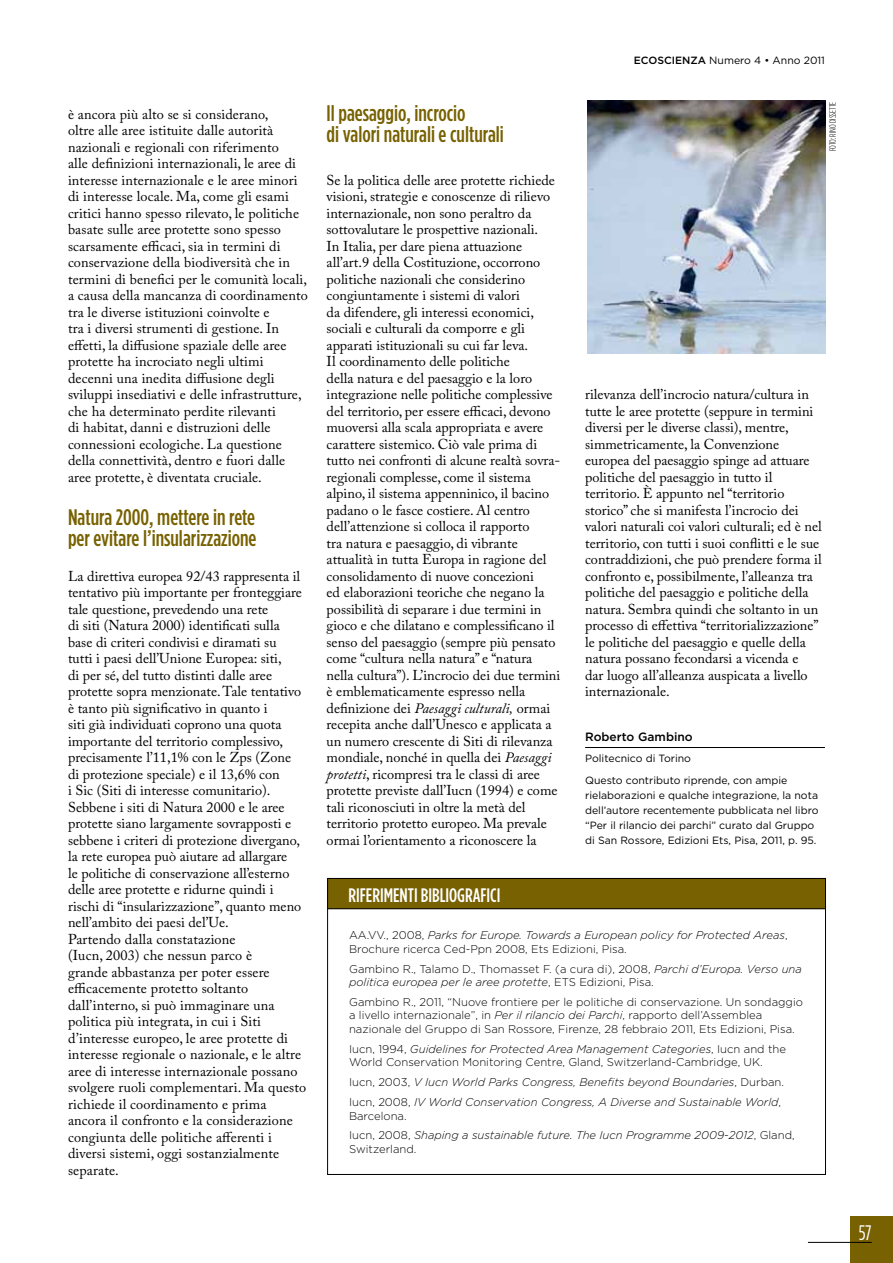
<style>
.page{position:relative;width:893px;height:1263px;background:#fff}
.page>*{position:absolute;margin:0;border:0;box-sizing:border-box;transform-origin:0 0}
.t1{font:500 22.5px/21px "Gotham Condensed";color:#776100}
.t2{font:21px "Gotham Condensed";color:#fff}
.t3{font:500 19.5px "Gotham Condensed";color:#fff}
.t4{font:14.25px/16.5px "Adobe Caslon Pro";color:#000}
.t5{font:500 12px "Gotham";color:#000}
.t6{font:300 11.25px/13.5px "Gotham HTF";color:#000}
.t7{font:italic 300 11.25px/20px "Gotham HTF";color:#000}
.t8{font:10.5px/15px "Gotham";color:#000}
.t9{font:300 9px "Gotham Condensed";letter-spacing:-.01em;color:#000}
.s1{font-style:italic}
.s2{font-weight:500}
.s3{font-style:normal}
</style>
<div class="page">
<div style="left:850px;top:1216px;width:43px;height:47px;background:#776100"></div>
<hr style="left:808px;top:1242px;width:64px;height:1px;background:#000">
<hr style="left:585px;top:747px;width:240px;height:1px;background:#000">
<div style="left:328px;top:878px;width:498px;height:31px;background:#776100"></div>
<div style="left:327px;top:878px;width:499px;height:297px;border:1px solid #000"></div>
<hr style="left:327px;top:908px;width:499px;height:1px;background:#000">
<img style="left:587px;top:101px;width:238px;height:252px">
<p class="t4" style="left:68px;top:105px;width:241px">è ancora più alto se si considerano,<br>oltre alle aree istituite dalle autorità nazionali e regionali con riferimento<br>alle definizioni internazionali, le aree di interesse internazionale e le aree minori di interesse locale. Ma, come gli esami critici hanno spesso rilevato, le politiche basate sulle aree protette sono spesso scarsamente efficaci, sia in termini di conservazione della biodiversità che in termini di benefici per le comunità locali, a causa della mancanza di coordinamento tra le diverse istituzioni coinvolte e<br>tra i diversi strumenti di gestione. In effetti, la diffusione spaziale delle aree protette ha incrociato negli ultimi decenni una inedita diffusione degli sviluppi insediativi e delle infrastrutture, che ha determinato perdite rilevanti<br>di habitat, danni e distruzioni delle connessioni ecologiche. La questione della connettività, dentro e fuori dalle aree protette, è diventata cruciale.</p>
<h1 class="t1" style="left:68px;top:506px;width:190px">Natura 2000, mettere in rete per evitare l’insularizzazione</h1>
<p class="t4" style="left:68px;top:567px;width:240px">La direttiva europea 92/43 rappresenta il tentativo più importante per fronteggiare tale questione, prevedendo una rete<br>di siti (Natura 2000) identificati sulla base di criteri condivisi e diramati su<br>tutti i paesi dell’Unione Europea: siti,<br>di per sé, del tutto distinti dalle aree protette sopra menzionate. Tale tentativo è tanto più significativo in quanto i<br>siti già individuati coprono una quota importante del territorio complessivo, precisamente l’11,1% con le Zps (Zone<br>di protezione speciale) e il 13,6% con<br>i Sic (Siti di interesse comunitario).<br>Sebbene i siti di Natura 2000 e le aree protette siano largamente sovrapposti e sebbene i criteri di protezione divergano, la rete europea può aiutare ad allargare<br>le politiche di conservazione all’esterno delle aree protette e ridurne quindi i rischi di “insularizzazione”, quanto meno nell’ambito dei paesi del’Ue.<br>Partendo dalla constatazione<br>(Iucn, 2003) che nessun parco è<br>grande abbastanza per poter essere efficacemente protetto soltanto dall’interno, si può immaginare una politica più integrata, in cui i Siti d’interesse europeo, le aree protette di interesse regionale o nazionale, e le altre aree di interesse internazionale possano svolgere ruoli complementari. Ma questo richiede il coordinamento e prima ancora il confronto e la considerazione congiunta delle politiche afferenti i diversi sistemi, oggi sostanzialmente separate.</p>
<h1 class="t1" style="left:327px;top:102px;width:179px">Il paesaggio, incrocio<br>di valori naturali e culturali</h1>
<p class="t4" style="left:327px;top:171px;width:235px">Se la politica delle aree protette richiede visioni, strategie e conoscenze di rilievo internazionale, non sono peraltro da sottovalutare le prospettive nazionali.<br>In Italia, per dare piena attuazione all’art.9 della Costituzione, occorrono politiche nazionali che considerino congiuntamente i sistemi di valori<br>da difendere, gli interessi economici, sociali e culturali da comporre e gli apparati istituzionali su cui far leva.<br>Il coordinamento delle politiche<br>della natura e del paesaggio e la loro integrazione nelle politiche complessive del territorio, per essere efficaci, devono muoversi alla scala appropriata e avere carattere sistemico. Ciò vale prima di tutto nei confronti di alcune realtà sovra&shy;regionali complesse, come il sistema alpino, il sistema appenninico, il bacino padano o le fasce costiere. Al centro dell’attenzione si colloca il rapporto<br>tra natura e paesaggio, di vibrante attualità in tutta Europa in ragione del consolidamento di nuove concezioni<br>ed elaborazioni teoriche che negano la possibilità di separare i due termini in gioco e che dilatano e complessificano il senso del paesaggio (sempre più pensato come “cultura nella natura” e “natura nella cultura”). L’incrocio dei due termini è emblematicamente espresso nella definizione dei <span class="s1">Paesaggi culturali,</span> ormai recepita anche dall’Unesco e applicata a un numero crescente di Siti di rilevanza mondiale, nonché in quella dei <span class="s1">Paesaggi protetti</span>, ricompresi tra le classi di aree protette previste dall’Iucn (1994) e come tali riconosciuti in oltre la metà del territorio protetto europeo. Ma prevale ormai l’orientamento a riconoscere la</p>
<h3 class="t3" style="left:349px;top:884px;width:152px">RIFERIMENTI BIBLIOGRAFICI</h3>
<p class="t8" style="left:634px;top:53px;width:193px"><span class="s2">ECOSCIENZA</span> Numero 4 • Anno 2011</p>
<p class="t9" style="left:828px;top:151px;width:51px;rotate:-90deg">FOTO: RINO DISSETTE</p>
<p class="t4" style="left:585px;top:386px;width:238px">rilevanza dell’incrocio natura/cultura in tutte le aree protette (seppure in termini diversi per le diverse classi), mentre, simmetricamente, la Convenzione europea del paesaggio spinge ad attuare politiche del paesaggio in tutto il territorio. È appunto nel “territorio storico” che si manifesta l’incrocio dei valori naturali coi valori culturali; ed è nel territorio, con tutti i suoi conflitti e le sue contraddizioni, che può prendere forma il confronto e, possibilmente, l’alleanza tra politiche del paesaggio e politiche della natura. Sembra quindi che soltanto in un processo di effettiva “territorializzazione” le politiche del paesaggio e quelle della natura possano fecondarsi a vicenda e<br>dar luogo all’alleanza auspicata a livello internazionale.</p>
<p class="t5" style="left:585px;top:730px;width:109px">ROBERTO GAMBINO</p>
<p class="t8" style="left:585px;top:748px;width:204px;line-height:21.5px">Politecnico di Torino<br>Questo contributo riprende, con ampie</p>
<p class="t8" style="left:585px;top:787px;width:235px">rielaborazioni e qualche integrazione, la nota dell’autore recentemente pubblicata nel libro “Per il rilancio dei parchi” curato dal Gruppo di San Rossore, Edizioni Ets, Pisa, 2011, p. 95.</p>
<p class="t6" style="left:349px;top:928px;width:440px">AA .VV., 2008, <span class="s1">Parks for Europe. Towards a European policy for Protected Areas</span>,<br>Brochure ricerca Ced-Ppn 2008, Ets Edizioni, Pisa.</p>
<p class="t6" style="left:349px;top:962px;width:454px">Gambino R., Talamo D., Thomasset F. (a cura di), 2008, <span class="s1">Parchi d’Europa. Verso una politica europea per le aree protette</span>, ETS Edizioni, Pisa.</p>
<p class="t6" style="left:349px;top:995px;width:455px">Gambino R., 2011, “Nuove frontiere per le politiche di conservazione. Un sondaggio a livello internazionale”, in <span class="s1">Per il rilancio dei Parchi</span>, rapporto dell’Assemblea nazionale del Gruppo di San Rossore, Firenze, 28 febbraio 2011, Ets Edizioni, Pisa.</p>
<p class="t6" style="left:349px;top:1042px;width:438px">I ucn, 1994, <span class="s1">Guidelines for Protected Area Management Categories</span>, I ucn and the<br>World Conservation Monitoring Centre, Gland, Switzerland-Cambridge, UK.</p>
<p class="t7" style="left:349px;top:1072px;width:436px"><span class="s3">I ucn, 2003,</span> V Iucn World Parks Congress, Benefits beyond Boundaries<span class="s3">, Durban.<br>I ucn, 2008,</span> IV World Conservation Congress, A Diverse and Sustainable World<span class="s3">,</span></p>
<p class="t7" style="left:349px;top:1106px;width:447px"><span class="s3">Barcelona.<br>I ucn, 2008,</span> Shaping a sustainable future. The Iucn Programme 2009-2012<span class="s3">, Gland,</span></p>
<p class="t6" style="left:349px;top:1142px;width:69px">Switzerland.</p>
<h2 class="t2" style="left:859px;top:1221px;width:14px">57</h2>
</div>
